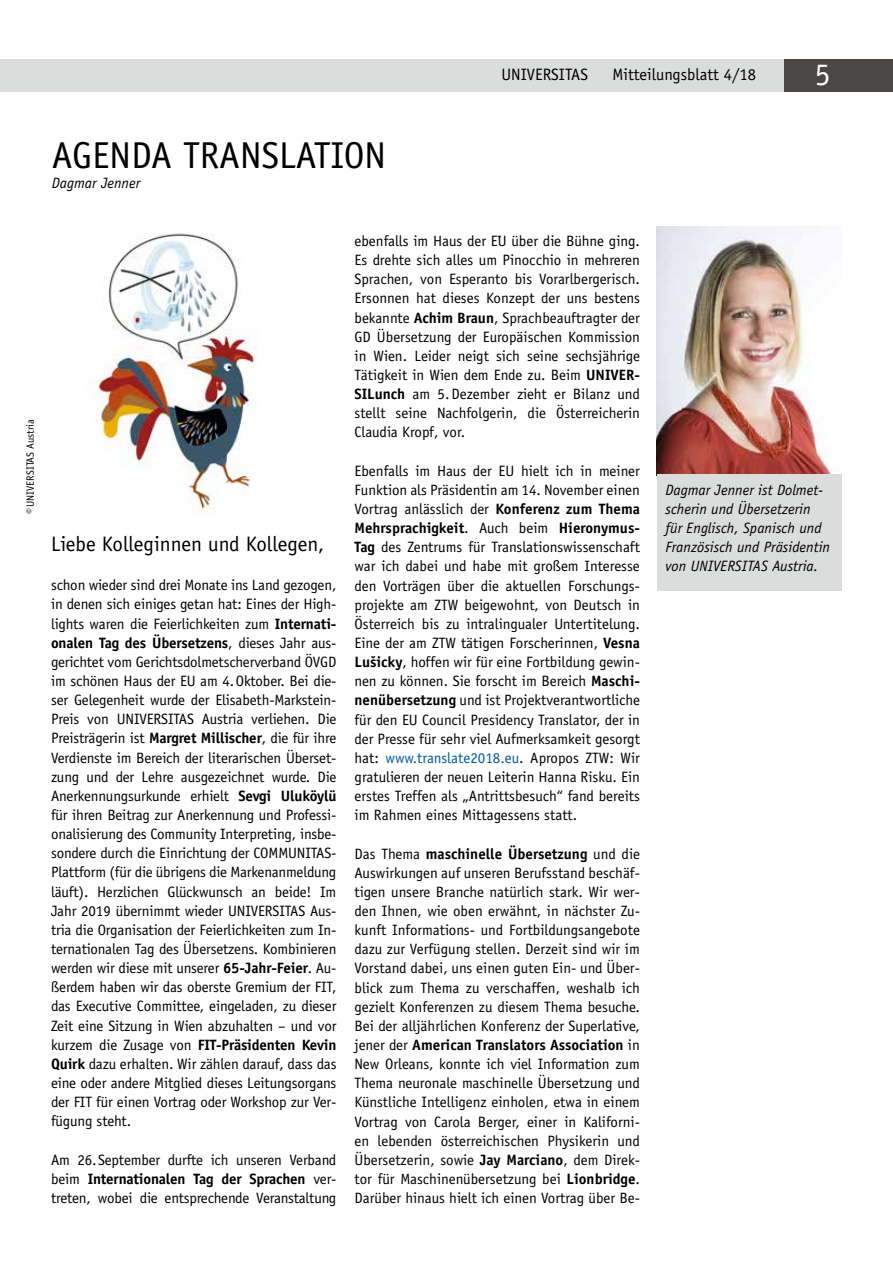
<style>
.page{position:relative;width:893px;height:1263px;background:#fff}
.page>*{position:absolute;margin:0;border:0;box-sizing:border-box;transform-origin:0 0}
.t1{font:37.5px "Officina Sans Std";color:#000}
.t2{font:31.5px "Officina Serif Std";color:#fff}
.t3{font:21px "Officina Sans Std";color:#000}
.t4{font:16.5px "Officina Sans Std";color:#000}
.t5{font:15px/19.2px "Officina Sans Std";letter-spacing:-.01em;color:#000;text-align:justify}
.t6{font:italic 15px/19.2px "Officina Sans Std";color:#000}
.t7{font:10.5px "Officina Sans Std";color:#000}
.s1{font-weight:700}
.s2{color:#00599e}
</style>
<div class="page">
<div style="left:0;top:59px;width:893px;height:33px;background:#dbdcdc"></div>
<div style="left:784px;top:59px;width:109px;height:33px;background:#4b4745"></div>
<img style="left:657px;top:227px;width:175px;height:247px">
<div style="left:657px;top:474px;width:185px;height:116px;background:#dbdcdc"></div>
<img style="left:94px;top:233px;width:164px;height:280px">
<p class="t4" style="left:501px;top:65px;width:88px">UNIVERSITAS</p>
<p class="t4" style="left:612px;top:65px;width:145px">Mitteilungsblatt 4/18</p>
<h2 class="t2" style="left:815px;top:56px;width:17px">5</h2>
<h1 class="t1" style="left:52px;top:134px;width:336px">AGENDA TRANSLATION</h1>
<p class="t6" style="left:52px;top:174px;width:90px">Dagmar Jenner</p>
<p class="t7" style="left:24px;top:514px;width:96px;rotate:-90deg">©UNIVERSITAS Austria</p>
<h3 class="t3" style="left:51px;top:532px;width:275px">Liebe Kolleginnen und Kollegen,</h3>
<p class="t5" style="left:51px;top:576px;width:287px">schon wieder sind drei Monate ins Land gezogen, in denen sich einiges getan hat: Eines der High&shy;lights waren die Feierlichkeiten zum <span class="s1">Internati&shy;onalen Tag des Übersetzens</span>, dieses Jahr aus&shy;gerichtet vom Gerichtsdolmetscherverband ÖVGD im schönen Haus der EU am 4.Oktober. Bei die&shy;ser Gelegenheit wurde der Elisabeth-Markstein-Preis von UNIVERSITAS Austria verliehen. Die Preisträgerin ist <span class="s1">Margret Millischer</span>, die für ihre Verdienste im Bereich der literarischen Überset&shy;zung und der Lehre ausgezeichnet wurde. Die Anerkennungsurkunde erhielt <span class="s1">Sevgi Uluköylü </span>für ihren Beitrag zur Anerkennung und Professi&shy;onalisierung des Community Interpreting, insbe&shy;sondere durch die Einrichtung der COMMUNITAS-Plattform (für die übrigens die Markenanmeldung läuft). Herzlichen Glückwunsch an beide! Im Jahr 2019 übernimmt wieder UNIVERSITAS Aus&shy;tria die Organisation der Feierlichkeiten zum In&shy;ternationalen Tag des Übersetzens. Kombinieren werden wir diese mit unserer <span class="s1">65-Jahr-Feier</span>. Au&shy;ßerdem haben wir das oberste Gremium der FIT, das Executive Committee, eingeladen, zu dieser Zeit eine Sitzung in Wien abzuhalten – und vor kurzem die Zusage von <span class="s1">FIT-Präsidenten Kevin Quirk</span> dazu erhalten. Wir zählen darauf, dass das eine oder andere Mitglied dieses Leitungsorgans der FIT für einen Vortrag oder Workshop zur Ver&shy;fügung steht.</p>
<p class="t5" style="left:51px;top:1150px;width:287px">Am 26.September durfte ich unseren Verband beim <span class="s1">Internationalen Tag der Sprachen</span> ver&shy;treten, wobei die entsprechende Veranstaltung</p>
<p class="t5" style="left:497px;top:231px;width:6px">ˇ</p>
<p class="t5" style="left:354px;top:231px;width:287px">ebenfalls im Haus der EU über die Bühne ging.<br>Es drehte sich alles um Pinocchio in mehreren Sprachen, von Esperanto bis Vorarlbergerisch.<br>Ersonnen hat dieses Konzept der uns bestens bekannte <span class="s1">Achim Braun</span>, Sprachbeauftragter der GD Übersetzung der Europäischen Kommission in Wien. Leider neigt sich seine sechsjährige Tätigkeit in Wien dem Ende zu. Beim <span class="s1">UNIVER-SILunch</span> am 5.Dezember zieht er Bilanz und stellt seine Nachfolgerin, die Österreicherin Claudia Kropf, vor.</p>
<p class="t5" style="left:354px;top:461px;width:287px">Ebenfalls im Haus der EU hielt ich in meiner Funktion als Präsidentin am 14. November einen Vortrag anlässlich der <span class="s1">Konferenz zum Thema Mehrsprachigkeit</span>. Auch beim <span class="s1">Hieronymus-Tag</span> des Zentrums für Translationswissenschaft war ich dabei und habe mit großem Interesse den Vorträgen über die aktuellen Forschungs&shy;projekte am ZTW beigewohnt, von Deutsch in Österreich bis zu intralingualer Untertitelung.<br>Eine der am ZTW tätigen Forscherinnen, <span class="s1">Vesna Lušicky</span>, hoffen wir für eine Fortbildung gewin&shy;nen zu können. Sie forscht im Bereich <span class="s1">Maschi&shy;nenübersetzung</span> und ist Projektverantwortliche für den EU Council Presidency Translator, der in der Presse für sehr viel Aufmerksamkeit gesorgt hat: <span class="s2">www.translate2018.eu</span>. Apropos ZTW: Wir gratulieren der neuen Leiterin Hanna Risku. Ein erstes Treffen als „Antrittsbesuch“ fand bereits im Rahmen eines Mittagessens statt.</p>
<p class="t5" style="left:354px;top:844px;width:287px">Das Thema <span class="s1">maschinelle Übersetzung</span> und die Auswirkungen auf unseren Berufsstand beschäf&shy;tigen unsere Branche natürlich stark. Wir wer&shy;den Ihnen, wie oben erwähnt, in nächster Zu&shy;kunft Informations- und Fortbildungsangebote dazu zur Verfügung stellen. Derzeit sind wir im Vorstand dabei, uns einen guten Ein- und Über&shy;blick zum Thema zu verschaffen, weshalb ich gezielt Konferenzen zu diesem Thema besuche.<br>Bei der alljährlichen Konferenz der Superlative, jener der <span class="s1">American Translators Association</span> in New Orleans, konnte ich viel Information zum Thema neuronale maschinelle Übersetzung und Künstliche Intelligenz einholen, etwa in einem Vortrag von Carola Berger, einer in Kaliforni&shy;en lebenden österreichischen Physikerin und Übersetzerin, sowie <span class="s1">Jay Marciano</span>, dem Direk&shy;tor für Maschinenübersetzung bei <span class="s1">Lionbridge</span>.<br>Darüber hinaus hielt ich einen Vortrag über Be-</p>
<p class="t6" style="left:665px;top:480px;width:166px">Dagmar Jenner ist Dolmet&shy;scherin und Übersetzerin für Englisch, Spanisch und<br>Französisch und Präsidentin von UNIVERSITAS Austria.</p>
</div>
